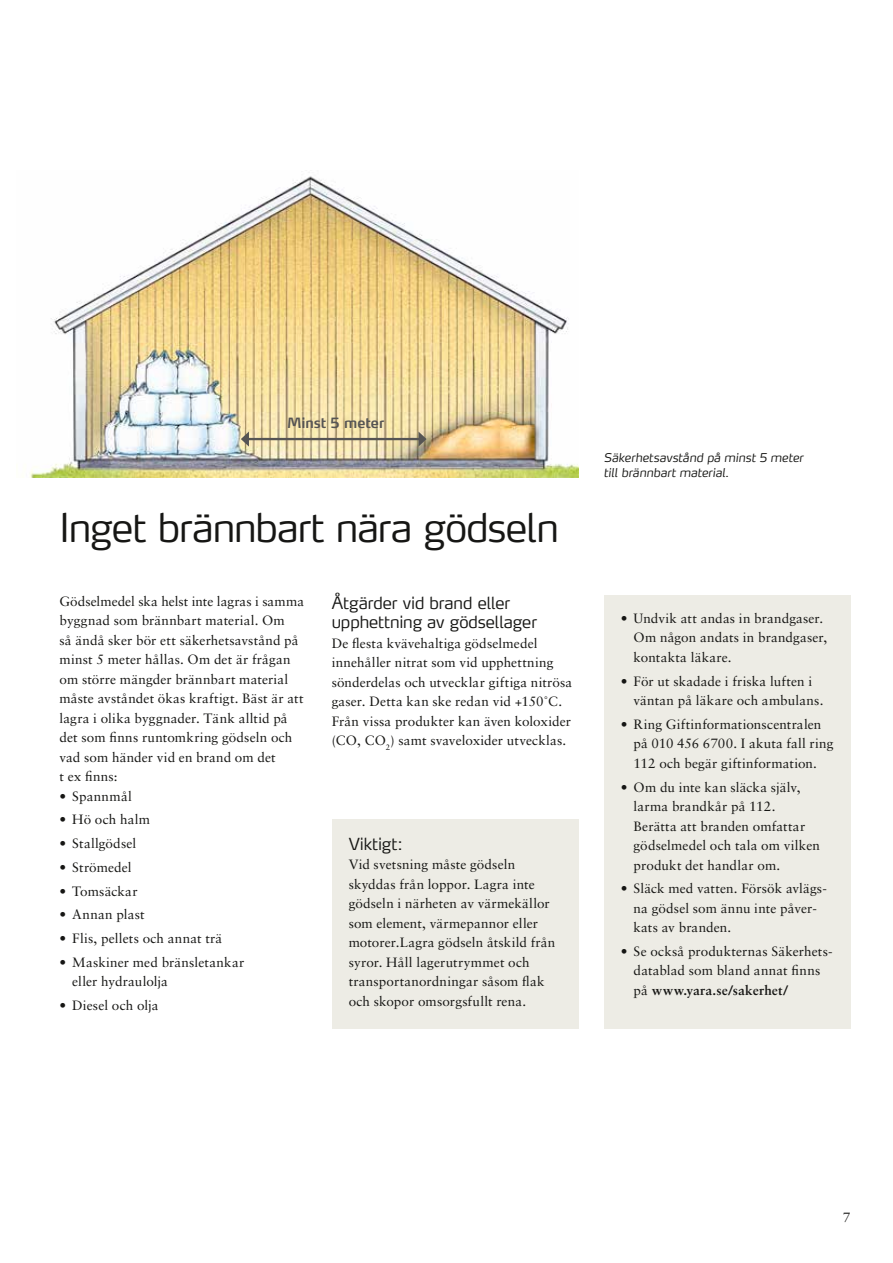
<style>
.page{position:relative;width:893px;height:1263px;background:#fff}
.page>*{position:absolute;margin:0;border:0;box-sizing:border-box;transform-origin:0 0}
.t1{font:300 39px "Yara Max LF";letter-spacing:-.025em;color:#161614}
.t2{font:300 16.5px/19.5px "Yara Max LF";color:#161614}
.t3{font:600 14.1px "Yara Max LF";letter-spacing:-.005em;color:#565554}
.t4{font:13.5px/19.5px "Sabon";letter-spacing:.01em;color:#161614}
.t5{font:italic 300 12px/15px "Yara Max LF";letter-spacing:.01em;color:#161614}
.s1{font-weight:700}
</style>
<div class="page">
<div style="left:604px;top:595px;width:246px;height:434px;background:#edece5"></div>
<img style="left:30px;top:176px;width:548px;height:301px">
<hr style="left:247px;top:438px;width:173px;height:2px;background:#565554">
<svg style="left:241px;top:431px;width:8px;height:16px"></svg>
<svg style="left:418px;top:431px;width:9px;height:16px"></svg>
<div style="left:332px;top:819px;width:246px;height:210px;background:#edece5"></div>
<p class="t3" style="left:287px;top:414px;width:99px">Minst 5 meter</p>
<h1 class="t1" style="left:60px;top:503px;width:501px">Inget brännbart nära gödseln</h1>
<p class="t4" style="left:60px;top:591px;width:246px">Gödselmedel ska helst inte lagras i samma byggnad som brännbart material. Om<br>så ändå sker bör ett säkerhetsavstånd på minst 5 meter hållas. Om det är frågan om större mängder brännbart material måste avståndet ökas kraftigt. Bäst är att lagra i olika byggnader. Tänk alltid på det som finns runtomkring gödseln och vad som händer vid en brand om det<br>t ex finns:</p>
<p class="t4" style="left:60px;top:786px;width:74px">• Spannmål</p>
<p class="t4" style="left:60px;top:810px;width:92px">• Hö och halm</p>
<p class="t4" style="left:60px;top:833px;width:78px">• Stallgödsel</p>
<p class="t4" style="left:60px;top:857px;width:74px">• Strömedel</p>
<p class="t4" style="left:60px;top:881px;width:80px">• Tomsäckar</p>
<p class="t4" style="left:60px;top:905px;width:87px">• Annan plast</p>
<p class="t4" style="left:60px;top:928px;width:164px">• Flis, pellets och annat trä</p>
<p class="t4" style="left:72px;top:952px;width:174px;text-indent:-13px">• Maskiner med bränsletankar eller hydraulolja</p>
<p class="t4" style="left:60px;top:995px;width:101px">• Diesel och olja</p>
<p class="t2" style="left:332px;top:593px;width:207px">Åtgärder vid brand eller upphettning av gödsellager</p>
<p class="t4" style="left:332px;top:633px;width:242px">De flesta kvävehaltiga gödselmedel innehåller nitrat som vid upphettning sönderdelas och utvecklar giftiga nitrösa gaser. Detta kan ske redan vid +150˚C.<br>Från vissa produkter kan även koloxider (CO, CO<sub>2</sub>) samt svaveloxider utvecklas.</p>
<p class="t2" style="left:349px;top:834px;width:56px">Viktigt:</p>
<p class="t4" style="left:349px;top:855px;width:208px">Vid svetsning måste gödseln skyddas från loppor. Lagra inte gödseln i närheten av värmekällor som element, värmepannor eller motorer.Lagra gödseln åtskild från syror. Håll lagerutrymmet och transportanordningar såsom flak och skopor omsorgsfullt rena.</p>
<p class="t5" style="left:604px;top:450px;width:201px">Säkerhetsavstånd på minst 5 meter till brännbart material.</p>
<p class="t4" style="left:634px;top:608px;width:195px;text-indent:-13px">• Undvik att andas in brandgaser.<br>Om någon andats in brandgaser, kontakta läkare.</p>
<p class="t4" style="left:634px;top:671px;width:191px;text-indent:-13px">• För ut skadade i friska luften i väntan på läkare och ambulans.</p>
<p class="t4" style="left:634px;top:714px;width:201px;text-indent:-13px">• Ring Giftinformationscentralen på 010 456 6700. I akuta fall ring<br>112 och begär giftinformation.</p>
<p class="t4" style="left:634px;top:777px;width:188px;text-indent:-13px">• Om du inte kan släcka själv, larma brandkår på 112.<br>Berätta att branden omfattar gödselmedel och tala om vilken produkt det handlar om.</p>
<p class="t4" style="left:634px;top:879px;width:195px;text-indent:-13px">• Släck med vatten. Försök avlägs&shy;na gödsel som ännu inte påver&shy;kats av branden.</p>
<p class="t4" style="left:634px;top:941px;width:201px;text-indent:-13px">• Se också produkternas Säkerhets&shy;datablad som bland annat finns på <span class="s1">www.yara.se/sakerhet/</span></p>
<p class="t4" style="left:843px;top:1208px;width:9px">7</p>
</div>
